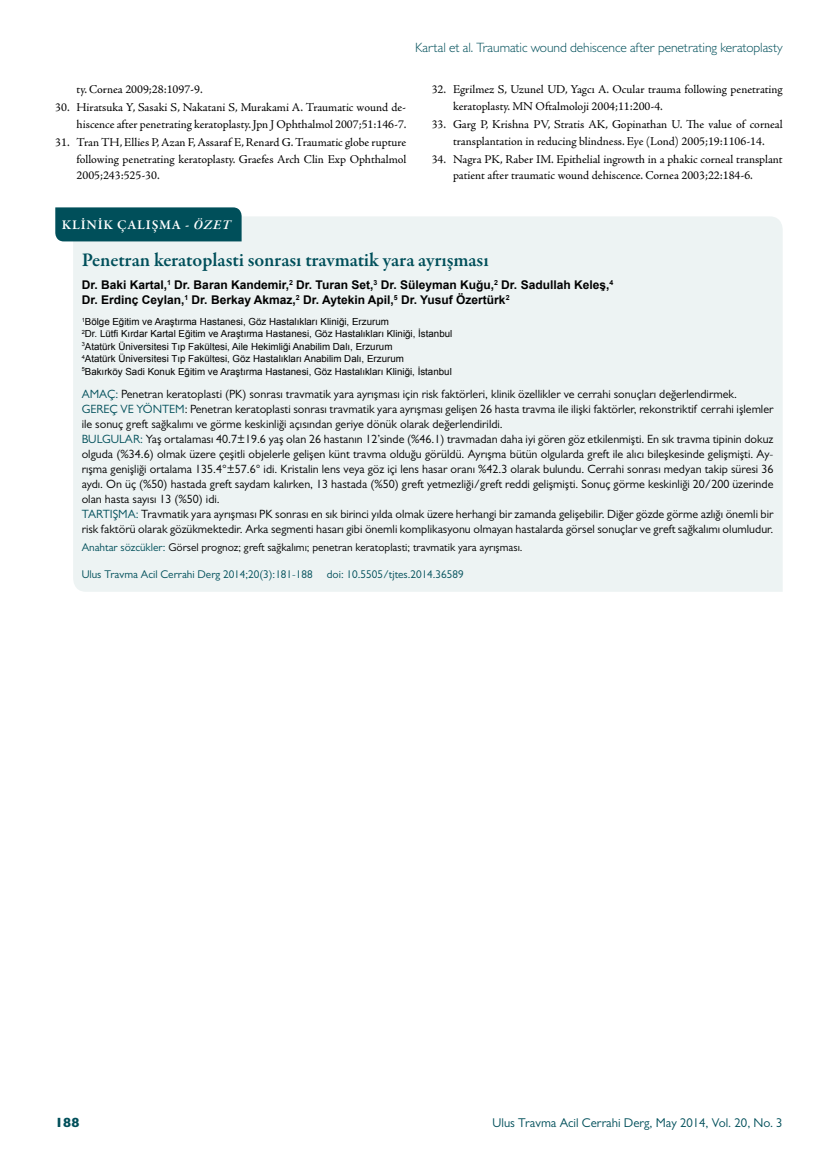
<style>
.page{position:relative;width:838px;height:1170px;background:#fff}
.page>*{position:absolute;margin:0;border:0;box-sizing:border-box;transform-origin:0 0}
.t1{font:600 19.5px "Garamond Premr Pro";color:#004f5a}
.t2{font:300 13.5px "Gill Sans MT Pro";letter-spacing:-.005em;color:#004f5a}
.t3{font:600 13.5px "Garamond Premr Pro";letter-spacing:.055em;color:#fff}
.t4{font:800 13.5px "Gill Sans MT Pro";color:#004f5a}
.t5{font:12.75px "Gill Sans MT Pro";color:#004f5a}
.t6{font:12px/15px "Gill Sans MT Pro";color:#000}
.t7{font:12px/16.6px "Adobe Jenson Pro";color:#000}
.t8{font:700 12px/14.4px "Arial";color:#000}
.t9{font:11.25px "Gill Sans MT Pro";color:#000}
.t10{font:11.25px "Gill Sans MT Pro";color:#004f5a}
.t11{font:9.75px/12.5px "Arial";color:#000}
.s1{font-style:italic}
.s2{color:#004f5a}
</style>
<div class="page">
<div style="left:73px;top:216px;width:709px;height:375px;background:#edf3f3"></div>
<div style="left:55px;top:207px;width:187px;height:34px;background:#004f5a"></div>
<p class="t2" style="left:415px;top:39px;width:369px">Kartal et al. Traumatic wound dehiscence after penetrating keratoplasty</p>
<p class="t7" style="left:77px;top:81px;width:128px">ty. Cornea 2009;28:1097-9.</p>
<p class="t7" style="left:55px;top:99px;width:353px;text-align:right">30. Hiratsuka Y, Sasaki S, Nakatani S, Murakami A. Traumatic wound de&shy;hiscence after penetrating keratoplasty. Jpn J Ophthalmol 2007;51:146-7.</p>
<p class="t7" style="left:77px;top:134px;width:331px;text-align:justify;text-indent:-21px">31. Tran TH, Ellies P, Azan F, Assaraf E, Renard G. Traumatic globe rupture following penetrating keratoplasty. Graefes Arch Clin Exp Ophthalmol 2005;243:525-30.</p>
<p class="t7" style="left:453px;top:81px;width:331px;text-indent:-21px">32. Egrilmez S, Uzunel UD, Yagcı A. Ocular trauma following penetrating keratoplasty. MN Oftalmoloji 2004;11:200-4.</p>
<p class="t7" style="left:432px;top:116px;width:352px;text-align:center">33. Garg P, Krishna PV, Stratis AK, Gopinathan U. The value of corneal transplantation in reducing blindness. Eye (Lond) 2005;19:1106-14.</p>
<p class="t7" style="left:453px;top:151px;width:331px;text-indent:-21px">34. Nagra PK, Raber IM. Epithelial ingrowth in a phakic corneal transplant patient after traumatic wound dehiscence. Cornea 2003;22:184-6.</p>
<p class="t3" style="left:62px;top:217px;width:170px">KLİNİK ÇALIŞMA - <span class="s1">ÖZET</span></p>
<h1 class="t1" style="left:82px;top:248px;width:408px">Penetran keratoplasti sonrası travmatik yara ayrışması</h1>
<p class="t8" style="left:82px;top:278px;width:533px">Dr. Baki Kartal,<sup>1</sup> Dr. Baran Kandemir,<sup>2</sup> Dr. Turan Set,<sup>3</sup> Dr. Süleyman Kuğu,<sup>2</sup> Dr. Sadullah Keleş,<sup>4<br></sup>Dr. Erdinç Ceylan,<sup>1</sup> Dr. Berkay Akmaz,<sup>2</sup> Dr. Aytekin Apil,<sup>5</sup> Dr. Yusuf Özertürk<sup>2</sup></p>
<p class="t11" style="left:82px;top:315px;width:372px"><sup>1</sup>Bölge Eğitim ve Araştırma Hastanesi, Göz Hastalıkları Kliniği, Erzurum<br><sup>2</sup>Dr. Lütfi Kırdar Kartal Eğitim ve Araştırma Hastanesi, Göz Hastalıkları Kliniği, İstanbul <sup>3</sup>Atatürk Üniversitesi Tıp Fakültesi, Aile Hekimliği Anabilim Dalı, Erzurum<br><sup>4</sup>Atatürk Üniversitesi Tıp Fakültesi, Göz Hastalıkları Anabilim Dalı, Erzurum<br><sup>5</sup>Bakırköy Sadi Konuk Eğitim ve Araştırma Hastanesi, Göz Hastalıkları Kliniği, İstanbul</p>
<p class="t6" style="left:82px;top:386px;width:693px"><span class="s2">AMAÇ:</span> Penetran keratoplasti (PK) sonrası travmatik yara ayrışması için risk faktörleri, klinik özellikler ve cerrahi sonuçları değerlendirmek.<br><span class="s2">GEREÇ VE YÖNTEM</span>: Penetran keratoplasti sonrası travmatik yara ayrışması gelişen 26 hasta travma ile ilişki faktörler, rekonstriktif cerrahi işlemler ile sonuç greft sağkalımı ve görme keskinliği açısından geriye dönük olarak değerlendirildi.<br><span class="s2">BULGULAR:</span> Yaş ortalaması 40.7±19.6 yaş olan 26 hastanın 12’sinde (%46.1) travmadan daha iyi gören göz etkilenmişti. En sık travma tipinin dokuz olguda (%34.6) olmak üzere çeşitli objelerle gelişen künt travma olduğu görüldü. Ayrışma bütün olgularda greft ile alıcı bileşkesinde gelişmişti. Ay&shy;rışma genişliği ortalama 135.4°±57.6° idi. Kristalin lens veya göz içi lens hasar oranı %42.3 olarak bulundu. Cerrahi sonrası medyan takip süresi 36 aydı. On üç (%50) hastada greft saydam kalırken, 13 hastada (%50) greft yetmezliği/greft reddi gelişmişti. Sonuç görme keskinliği 20/200 üzerinde olan hasta sayısı 13 (%50) idi.<br><span class="s2">TARTIŞMA:</span> Travmatik yara ayrışması PK sonrası en sık birinci yılda olmak üzere herhangi bir zamanda gelişebilir. Diğer gözde görme azlığı önemli bir risk faktörü olarak gözükmektedir. Arka segmenti hasarı gibi önemli komplikasyonu olmayan hastalarda görsel sonuçlar ve greft sağkalımı olumludur.</p>
<p class="t9" style="left:82px;top:540px;width:442px"><span class="s2">Anahtar sözcükler:</span> Görsel prognoz; greft sağkalımı; penetran keratoplasti; travmatik yara ayrışması.</p>
<p class="t10" style="left:82px;top:567px;width:232px">Ulus Travma Acil Cerrahi Derg 2014;20(3):181-188</p>
<p class="t10" style="left:327px;top:567px;width:138px">doi: 10.5505/tjtes.2014.36589</p>
<p class="t4" style="left:55px;top:1114px;width:26px">188</p>
<p class="t5" style="left:492px;top:1115px;width:291px">Ulus Travma Acil Cerrahi Derg, May 2014, Vol. 20, No. 3</p>
</div>
